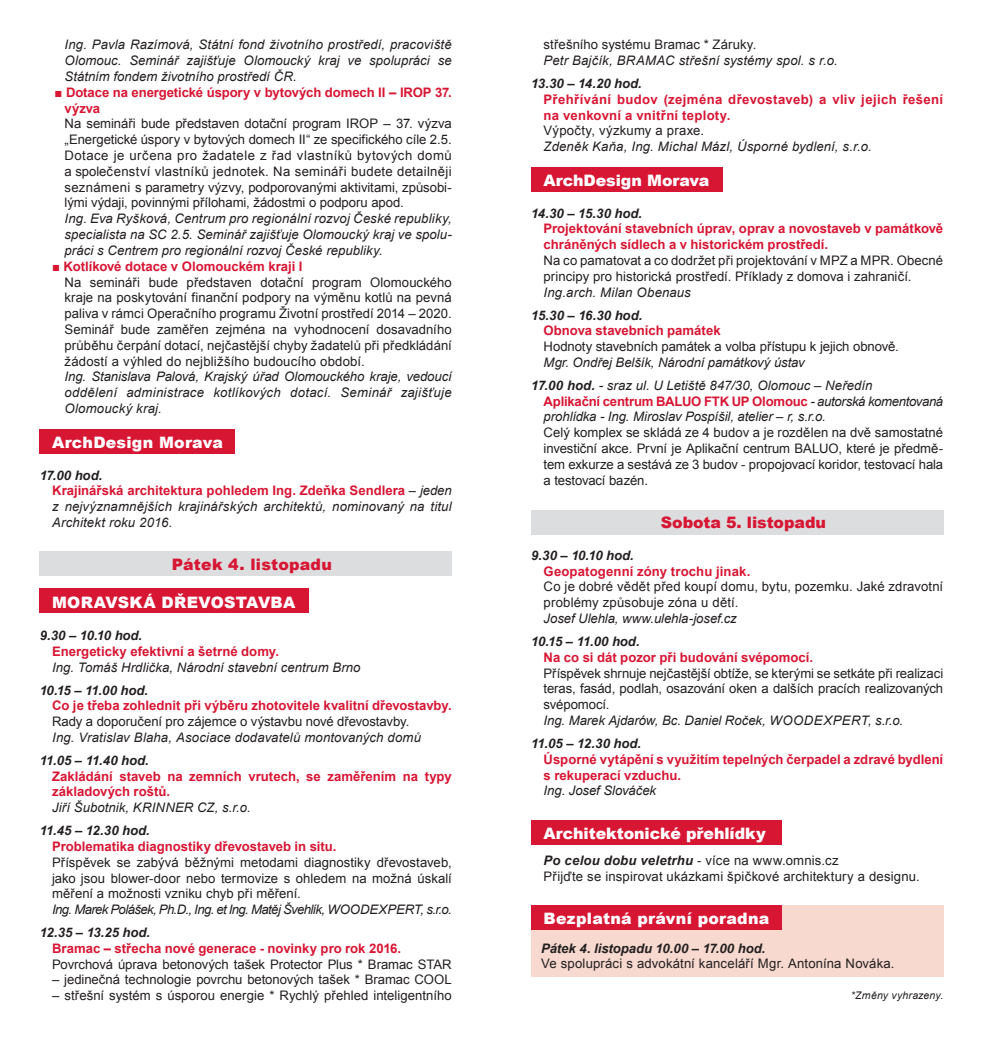
<style>
.page{position:relative;width:983px;height:1042px;background:#fff}
.page>*{position:absolute;margin:0;border:0;box-sizing:border-box;transform-origin:0 0}
.t1{font:15.75px "Arial MT Black";letter-spacing:.01em;color:#fff}
.t2{font:15.75px "Arial MT Black";letter-spacing:-.005em;color:#d71634}
.t3{font:15.75px "Arial MT Black";letter-spacing:.015em;color:#d71634}
.t4{font:13.12px/15.8px "Arial";color:#231f20;text-align:justify}
.t5{font:italic 13.12px/15.8px "Arial";letter-spacing:.005em;color:#231f20;text-align:justify}
.t6{font:700 13.12px/15.8px "Arial";color:#d71634}
.t7{font:italic 700 13.12px "Arial";letter-spacing:-.005em;color:#231f20}
.t8{font:700 13.12px/15.8px "Arial";letter-spacing:.025em;color:#d71634}
.t9{font:italic 13.12px "Arial";letter-spacing:-.04em;color:#231f20}
.t10{font:italic 10.5px "Arial";letter-spacing:.02em;color:#231f20}
.s1{font-weight:700}
.s2{font-weight:700;font-style:normal;color:#d71634}
.s3{font-weight:700;font-style:italic}
</style>
<div class="page">
<div style="left:40px;top:551px;width:411px;height:25px;background:#dcddde"></div>
<div style="left:40px;top:588px;width:269px;height:25px;background:#d71634"></div>
<div style="left:40px;top:429px;width:195px;height:25px;background:#d71634"></div>
<div style="left:531px;top:905px;width:412px;height:72px;background:#f7d9cf"></div>
<div style="left:531px;top:905px;width:250px;height:25px;background:#d71634"></div>
<div style="left:531px;top:510px;width:412px;height:25px;background:#dcddde"></div>
<div style="left:531px;top:820px;width:250px;height:25px;background:#d71634"></div>
<div style="left:531px;top:167px;width:191px;height:25px;background:#d71634"></div>
<p class="t5" style="left:64px;top:37px;width:388px">Ing. Pavla Razímová, Státní fond životního prostředí, pracoviště Olomouc. Seminář zajišťuje Olomoucký kraj ve spolupráci se Státním fondem životního prostředí ČR.</p>
<p class="t6" style="left:64px;top:84px;width:388px;text-indent:-10px">■ Dotace na energetické úspory v bytových domech II – IROP 37. výzva</p>
<p class="t4" style="left:64px;top:116px;width:388px">Na semináři bude představen dotační program IROP – 37. výzva „Energetické úspory v bytových domech II“ ze specifického cíle 2.5.<br>Dotace je určena pro žadatele z řad vlastníků bytových domů a společenství vlastníků jednotek. Na semináři budete detailněji seznámeni s parametry výzvy, podporovanými aktivitami, způsobi&shy;lými výdaji, povinnými přílohami, žádostmi o podporu apod.</p>
<p class="t5" style="left:64px;top:211px;width:388px">Ing. Eva Ryšková, Centrum pro regionální rozvoj České republiky, specialista na SC 2.5. Seminář zajišťuje Olomoucký kraj ve spolu&shy;práci s Centrem pro regionální rozvoj České republiky.</p>
<p class="t6" style="left:52px;top:258px;width:252px">■ Kotlíkové dotace v Olomouckém kraji I</p>
<p class="t4" style="left:64px;top:274px;width:388px">Na semináři bude představen dotační program Olomouckého kraje na poskytování finanční podpory na výměnu kotlů na pevná paliva v rámci Operačního programu Životní prostředí 2014 – 2020.<br>Seminář bude zaměřen zejména na vyhodnocení dosavadního průběhu čerpání dotací, nejčastější chyby žadatelů při předkládání žádostí a výhled do nejbližšího budoucího období.</p>
<p class="t5" style="left:64px;top:369px;width:388px">Ing. Stanislava Palová, Krajský úřad Olomouckého kraje, vedoucí oddělení administrace kotlíkových dotací. Seminář zajišťuje Olomoucký kraj.</p>
<p class="t1" style="left:52px;top:430px;width:172px">ArchDesign Morava</p>
<p class="t5" style="left:52px;top:467px;width:401px;text-align:left;text-indent:-12px"><span class="s1">17.00 hod.<br></span><span class="s2">Krajinářská architektura pohledem Ing. Zdeňka Sendlera</span> – jeden z nejvýznamnějších krajinářských architektů, nominovaný na titul Architekt roku 2016.</p>
<p class="t3" style="left:172px;top:553px;width:161px">Pátek 4. listopadu</p>
<p class="t1" style="left:52px;top:591px;width:244px">MORAVSKÁ DŘEVOSTAVBA</p>
<p class="t7" style="left:40px;top:628px;width:104px">9.30 – 10.10 hod.</p>
<p class="t6" style="left:52px;top:643px;width:228px">Energeticky efektivní a šetrné domy.</p>
<p class="t5" style="left:52px;top:659px;width:310px">Ing. Tomáš Hrdlička, Národní stavební centrum Brno</p>
<p class="t7" style="left:40px;top:683px;width:110px">10.15 – 11.00 hod.</p>
<p class="t6" style="left:52px;top:698px;width:401px">Co je třeba zohlednit při výběru zhotovitele kvalitní dřevostavby.</p>
<p class="t4" style="left:52px;top:714px;width:359px">Rady a doporučení pro zájemce o výstavbu nové dřevostavby.</p>
<p class="t5" style="left:52px;top:729px;width:370px">Ing. Vratislav Blaha, Asociace dodavatelů montovaných domů</p>
<p class="t7" style="left:40px;top:753px;width:110px">11.05 – 11.40 hod.</p>
<p class="t6" style="left:52px;top:768px;width:401px">Zakládání staveb na zemních vrutech, se zaměřením na typy základových roštů.</p>
<p class="t5" style="left:52px;top:800px;width:200px">Jiří Šubotnik, KRINNER CZ, s.r.o.</p>
<p class="t7" style="left:40px;top:823px;width:111px">11.45 – 12.30 hod.</p>
<p class="t6" style="left:52px;top:838px;width:286px">Problematika diagnostiky dřevostaveb in situ.</p>
<p class="t4" style="left:52px;top:854px;width:401px">Příspěvek se zabývá běžnými metodami diagnostiky dřevostaveb, jako jsou blower-door nebo termovize s ohledem na možná úskalí měření a možnosti vzniku chyb při měření.</p>
<p class="t9" style="left:52px;top:902px;width:401px">Ing. Marek Polášek, Ph.D., Ing. et Ing. Matěj Švehlík, WOODEXPERT, s.r.o.</p>
<p class="t7" style="left:40px;top:925px;width:112px">12.35 – 13.25 hod.</p>
<p class="t6" style="left:52px;top:940px;width:350px">Bramac – střecha nové generace - novinky pro rok 2016.</p>
<p class="t4" style="left:52px;top:956px;width:401px">Povrchová úprava betonových tašek Protector Plus * Bramac STAR</p>
<p class="t4" style="left:52px;top:972px;width:401px">– jedinečná technologie povrchu betonových tašek * Bramac COOL</p>
<p class="t4" style="left:52px;top:988px;width:401px">– střešní systém s úsporou energie * Rychlý přehled inteligentního</p>
<p class="t4" style="left:543px;top:37px;width:214px">střešního systému Bramac * Záruky.</p>
<p class="t5" style="left:543px;top:53px;width:296px">Petr Bajčík, BRAMAC střešní systémy spol. s r.o.</p>
<p class="t7" style="left:531px;top:76px;width:112px">13.30 – 14.20 hod.</p>
<p class="t8" style="left:543px;top:91px;width:401px">Přehřívání budov (zejména dřevostaveb) a vliv jejich řešení na venkovní a vnitřní teploty.</p>
<p class="t4" style="left:543px;top:123px;width:162px">Výpočty, výzkumy a praxe.</p>
<p class="t5" style="left:543px;top:139px;width:329px">Zdeněk Kaňa, Ing. Michal Mázl, Úsporné bydlení, s.r.o.</p>
<p class="t1" style="left:543px;top:169px;width:167px">ArchDesign Morava</p>
<p class="t7" style="left:531px;top:206px;width:112px">14.30 – 15.30 hod.</p>
<p class="t6" style="left:543px;top:221px;width:401px">Projektování stavebních úprav, oprav a novostaveb v památkově chráněných sídlech a v historickém prostředí.</p>
<p class="t4" style="left:543px;top:253px;width:401px">Na co pamatovat a co dodržet při projektování v MPZ a MPR. Obecné principy pro historická prostředí. Příklady z domova i zahraničí.</p>
<p class="t5" style="left:543px;top:284px;width:149px">Ing.arch. Milan Obenaus</p>
<p class="t7" style="left:531px;top:308px;width:113px">15.30 – 16.30 hod.</p>
<p class="t6" style="left:543px;top:323px;width:178px">Obnova stavebních památek</p>
<p class="t4" style="left:543px;top:339px;width:356px">Hodnoty stavebních památek a volba přístupu k jejich obnově.</p>
<p class="t5" style="left:531px;top:351px;width:342px;line-height:22.8px;text-indent:12px">Mgr. Ondřej Belšík, Národní památkový ústav<br><span class="s1">17.00 hod.</span> - sraz ul. U Letiště 847/30, Olomouc – Neředín</p>
<p class="t5" style="left:543px;top:393px;width:401px"><span class="s2">Aplikační centrum BALUO FTK UP Olomouc</span> - autorská komentovaná prohlídka - Ing. Miroslav Pospíšil, atelier – r, s.r.o.</p>
<p class="t4" style="left:543px;top:425px;width:401px">Celý komplex se skládá ze 4 budov a je rozdělen na dvě samostatné investiční akce. První je Aplikační centrum BALUO, které je předmě&shy;tem exkurze a sestává ze 3 budov - propojovací koridor, testovací hala a testovací bazén.</p>
<p class="t2" style="left:660px;top:511px;width:167px">Sobota 5. listopadu</p>
<p class="t7" style="left:531px;top:548px;width:104px">9.30 – 10.10 hod.</p>
<p class="t6" style="left:543px;top:563px;width:208px">Geopatogenní zóny trochu jinak.</p>
<p class="t4" style="left:543px;top:579px;width:401px">Co je dobré vědět před koupí domu, bytu, pozemku. Jaké zdravotní problémy způsobuje zóna u dětí.</p>
<p class="t5" style="left:543px;top:611px;width:195px">Josef Ulehla, www.ulehla-josef.cz</p>
<p class="t7" style="left:531px;top:634px;width:110px">10.15 – 11.00 hod.</p>
<p class="t6" style="left:543px;top:649px;width:271px">Na co si dát pozor při budování svépomocí.</p>
<p class="t4" style="left:543px;top:665px;width:401px">Příspěvek shrnuje nejčastější obtíže, se kterými se setkáte při realizaci teras, fasád, podlah, osazování oken a dalších pracích realizovaných svépomocí.</p>
<p class="t5" style="left:543px;top:712px;width:361px">Ing. Marek Ajdarów, Bc. Daniel Roček, WOODEXPERT, s.r.o.</p>
<p class="t7" style="left:531px;top:736px;width:111px">11.05 – 12.30 hod.</p>
<p class="t6" style="left:543px;top:751px;width:401px">Úsporné vytápění s využitím tepelných čerpadel a zdravé bydlení s rekuperací vzduchu.</p>
<p class="t5" style="left:543px;top:783px;width:114px">Ing. Josef Slováček</p>
<p class="t1" style="left:543px;top:821px;width:223px">Architektonické přehlídky</p>
<p class="t4" style="left:543px;top:852px;width:377px"><span class="s3">Po celou dobu veletrhu</span> - více na www.omnis.cz<br>Přijďte se inspirovat ukázkami špičkové architektury a designu.</p>
<p class="t1" style="left:543px;top:907px;width:227px">Bezplatná právní poradna</p>
<p class="t7" style="left:541px;top:940px;width:226px">Pátek 4. listopadu 10.00 – 17.00 hod.</p>
<p class="t4" style="left:541px;top:956px;width:355px">Ve spolupráci s advokátní kanceláří Mgr. Antonína Nováka.</p>
<p class="t10" style="left:850px;top:989px;width:94px">*Změny vyhrazeny.</p>
</div>
